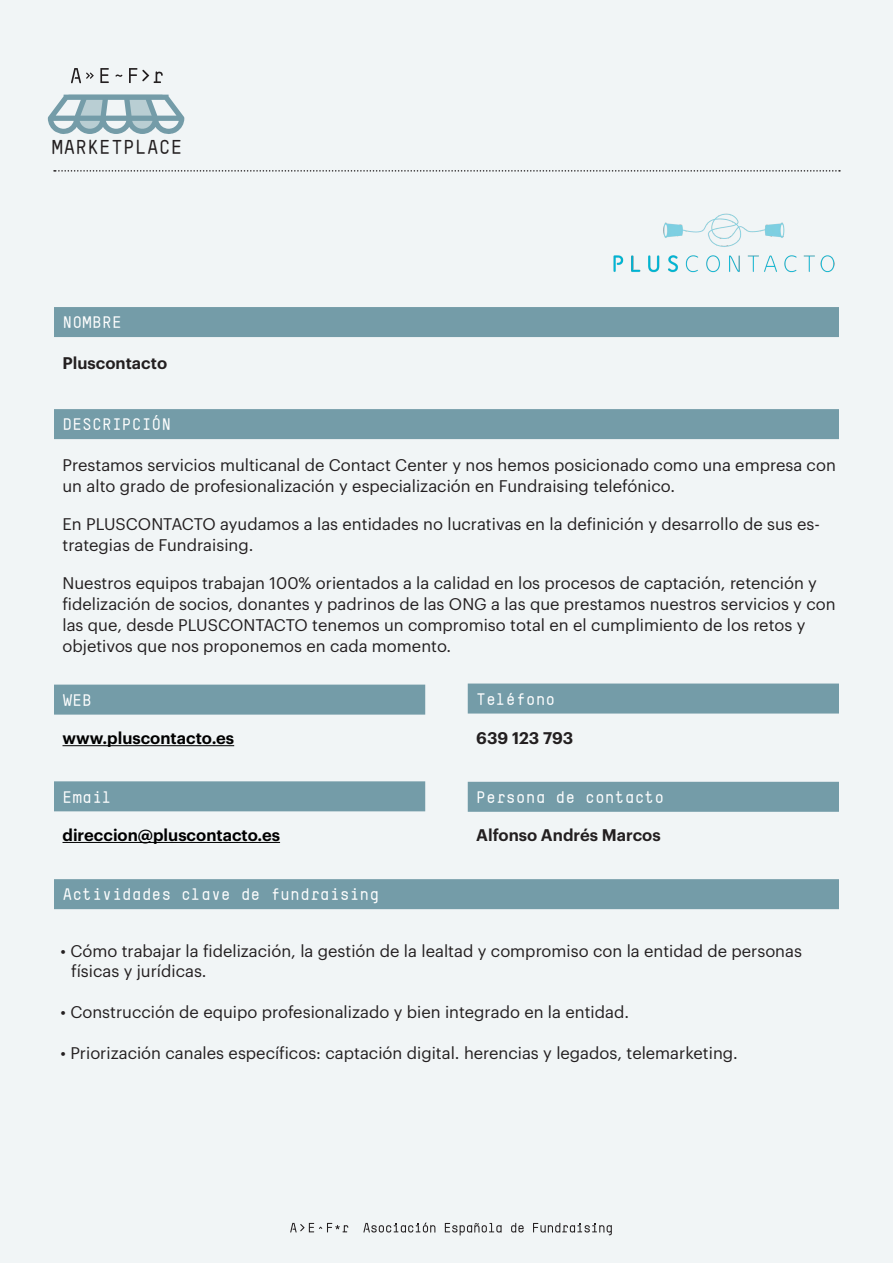
<style>
.page{position:relative;width:893px;height:1263px;background:#f1f5f6}
.page>*{position:absolute;margin:0;border:0;box-sizing:border-box;transform-origin:0 0}
.t1{font:700 19.95px "T Star Mono Round";color:#231f20}
.t2{font:16.5px/21px "Graphik";color:#231f20}
.Campos{font:700 16.5px "T Star Mono Round";color:#fff}
.t3{font:600 16.5px "Graphik";color:#000}
.t4{font:600 16.5px "Graphik";color:#231f20}
</style>
<div class="page">
<div style="left:54px;top:307px;width:785px;height:30px;background:#749ca8"></div>
<div style="left:54px;top:409px;width:785px;height:30px;background:#749ca8"></div>
<div style="left:54px;top:685px;width:371px;height:30px;background:#749ca8"></div>
<hr style="left:63px;top:745px;width:171px;height:1px;background:#000">
<div style="left:468px;top:683px;width:371px;height:30px;background:#749ca8"></div>
<div style="left:54px;top:781px;width:371px;height:30px;background:#749ca8"></div>
<hr style="left:63px;top:842px;width:217px;height:1px;background:#000">
<div style="left:468px;top:782px;width:371px;height:30px;background:#749ca8"></div>
<div style="left:54px;top:879px;width:785px;height:30px;background:#749ca8"></div>
<svg style="left:290px;top:1223px;width:58px;height:9px"></svg>
<svg style="left:445px;top:1223px;width:57px;height:12px"></svg>
<svg style="left:511px;top:1223px;width:13px;height:9px"></svg>
<svg style="left:533px;top:1223px;width:79px;height:12px"></svg>
<svg style="left:363px;top:1222px;width:72px;height:10px"></svg>
<svg style="left:115px;top:74px;width:7px;height:3px"></svg>
<svg style="left:100px;top:68px;width:9px;height:15px"></svg>
<svg style="left:129px;top:68px;width:34px;height:15px"></svg>
<svg style="left:71px;top:68px;width:23px;height:15px"></svg>
<svg style="left:54px;top:170px;width:786px;height:2px"></svg>
<svg style="left:48px;top:95px;width:136px;height:39px"></svg>
<img style="left:613px;top:213px;width:222px;height:60px">
<p class="t1" style="left:52px;top:135px;width:133px">MARKETPLACE</p>
<p class="Campos" style="left:63px;top:313px;width:61px">NOMBRE</p>
<p class="t4" style="left:63px;top:350px;width:106px">Pluscontacto</p>
<p class="Campos" style="left:63px;top:415px;width:110px">DESCRIPCIÓN</p>
<p class="t2" style="left:63px;top:453px;width:775px">Prestamos servicios multicanal de Contact Center y nos hemos posicionado como una empresa con un alto grado de profesionalización y especialización en Fundraising telefónico.</p>
<p class="t2" style="left:63px;top:512px;width:759px">En PLUSCONTACTO ayudamos a las entidades no lucrativas en la definición y desarrollo de sus es&shy;trategias de Fundraising.</p>
<p class="t2" style="left:63px;top:571px;width:775px">Nuestros equipos trabajan 100% orientados a la calidad en los procesos de captación, retención y fidelización de socios, donantes y padrinos de las ONG a las que prestamos nuestros servicios y con las que, desde PLUSCONTACTO tenemos un compromiso total en el cumplimiento de los retos y objetivos que nos proponemos en cada momento.</p>
<p class="Campos" style="left:63px;top:690px;width:31px">WEB</p>
<p class="t3" style="left:63px;top:725px;width:173px">www.pluscontacto.es</p>
<p class="Campos" style="left:476px;top:689px;width:81px">Teléfono</p>
<p class="t4" style="left:476px;top:725px;width:98px">639 123 793</p>
<p class="Campos" style="left:63px;top:787px;width:51px">Email</p>
<p class="t3" style="left:63px;top:822px;width:219px">direccion@pluscontacto.es</p>
<p class="Campos" style="left:63px;top:885px;width:318px">Actividades clave de fundraising</p>
<p class="Campos" style="left:476px;top:787px;width:190px">Persona de contacto</p>
<p class="t4" style="left:476px;top:823px;width:186px">Alfonso Andrés Marcos</p>
<p class="t2" style="left:71px;top:940px;width:732px;line-height:19.8px;text-indent:-10px">• Cómo trabajar la fidelización, la gestión de la lealtad y compromiso con la entidad de personas físicas y jurídicas.</p>
<p class="t2" style="left:61px;top:1000px;width:570px">• Construcción de equipo profesionalizado y bien integrado en la entidad.</p>
<p class="t2" style="left:61px;top:1041px;width:679px">• Priorización canales específicos: captación digital. herencias y legados, telemarketing.</p>
</div>
